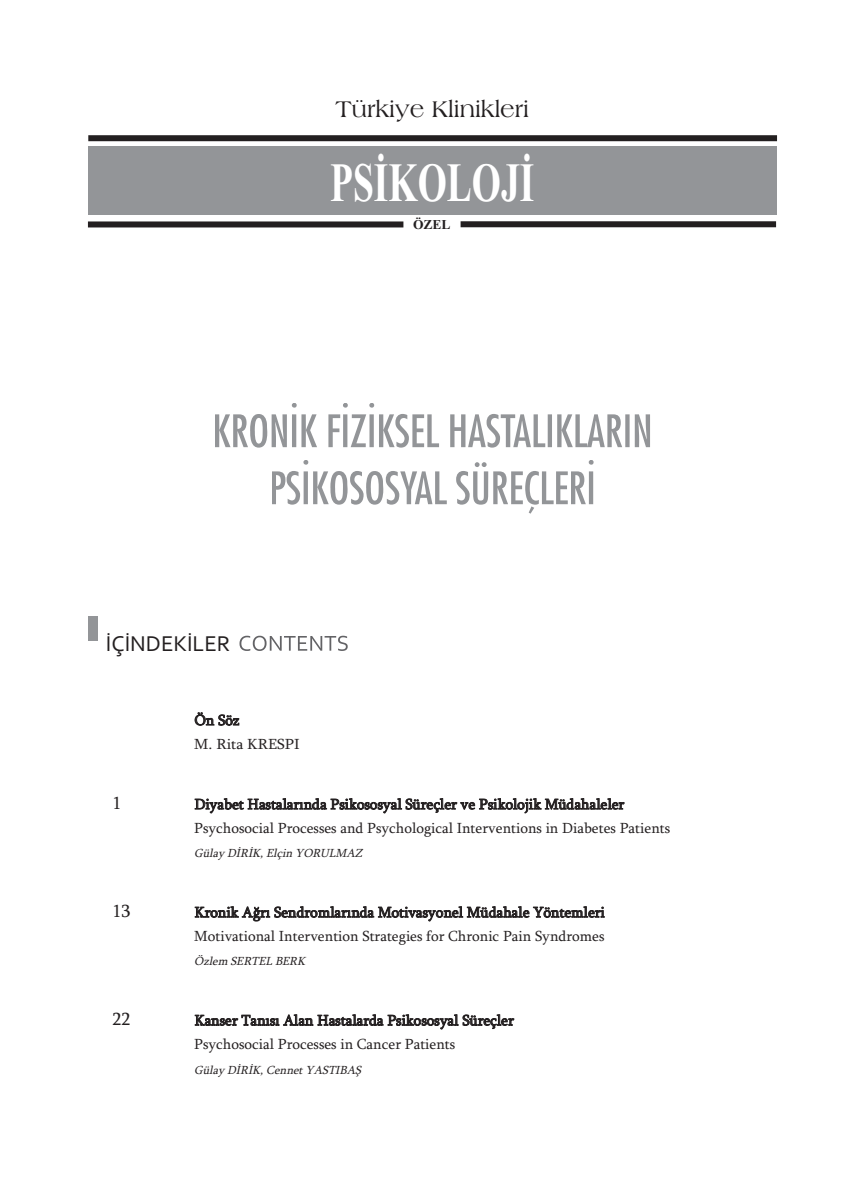
<style>
.page{position:relative;width:865px;height:1197px;background:#fff}
.page>*{position:absolute;margin:0;border:0;box-sizing:border-box;transform-origin:0 0}
.t1{font:700 55.35px "Times New Roman";color:#fff;scale:.68 1}
.t2{font:24px "Americana BT Roman";color:#231f20}
.t3{font:22.5px "Corbel";color:#231f20}
.t4{font:18px "Sylfaen";color:#231f20}
.t5{font:15px/24.2px "Sylfaen";color:#231f20}
.t6{font:700 13.5px "Times New Roman";color:#231f20}
.t7{font:italic 12px "Sylfaen";color:#231f20}
</style>
<div class="page">
<svg style="left:239px;top:635px;width:109px;height:16px"></svg>
<div style="left:88px;top:616px;width:9px;height:24px;background:#939598"></div>
<svg style="left:215px;top:403px;width:285px;height:44px"></svg>
<svg style="left:272px;top:460px;width:185px;height:44px"></svg>
<div style="left:88px;top:147px;width:688px;height:68px;background:#939598"></div>
<div style="left:88px;top:135px;width:689px;height:6px;background:#231f20"></div>
<div style="left:88px;top:221px;width:315px;height:6px;background:#231f20"></div>
<div style="left:460px;top:221px;width:316px;height:6px;background:#231f20"></div>
<h2 class="t2" style="left:335px;top:94px;width:195px">Türkiye Klinikleri</h2>
<h1 class="t1" style="left:330px;top:149px;width:302px">PSİKOLOJİ</h1>
<p class="t6" style="left:413px;top:217px;width:39px">ÖZEL</p>
<h3 class="t3" style="left:106px;top:629px;width:126px">İÇİNDEKİLER</h3>
<p class="t5" style="left:194px;top:707px;width:107px">Ön Söz<br>M. Rita KRESPI</p>
<p class="t4" style="left:113px;top:792px;width:10px">1</p>
<p class="t5" style="left:194px;top:791px;width:477px">Diyabet Hastalarında Psikososyal Süreçler ve Psikolojik Müdahaleler<br>Psychosocial Processes and Psychological Interventions in Diabetes Patients</p>
<p class="t7" style="left:194px;top:846px;width:173px">Gülay DİRİK, Elçin YORULMAZ</p>
<p class="t4" style="left:113px;top:900px;width:19px">13</p>
<p class="t5" style="left:194px;top:899px;width:412px">Kronik Ağrı Sendromlarında Motivasyonel Müdahale Yöntemleri<br>Motivational Intervention Strategies for Chronic Pain Syndromes</p>
<p class="t7" style="left:194px;top:954px;width:116px">Özlem SERTEL BERK</p>
<p class="t4" style="left:113px;top:1008px;width:19px">22</p>
<p class="t5" style="left:194px;top:1007px;width:321px">Kanser Tanısı Alan Hastalarda Psikososyal Süreçler<br>Psychosocial Processes in Cancer Patients</p>
<p class="t7" style="left:194px;top:1062px;width:171px">Gülay DİRİK, Cennet YASTIBAŞ</p>
</div>
